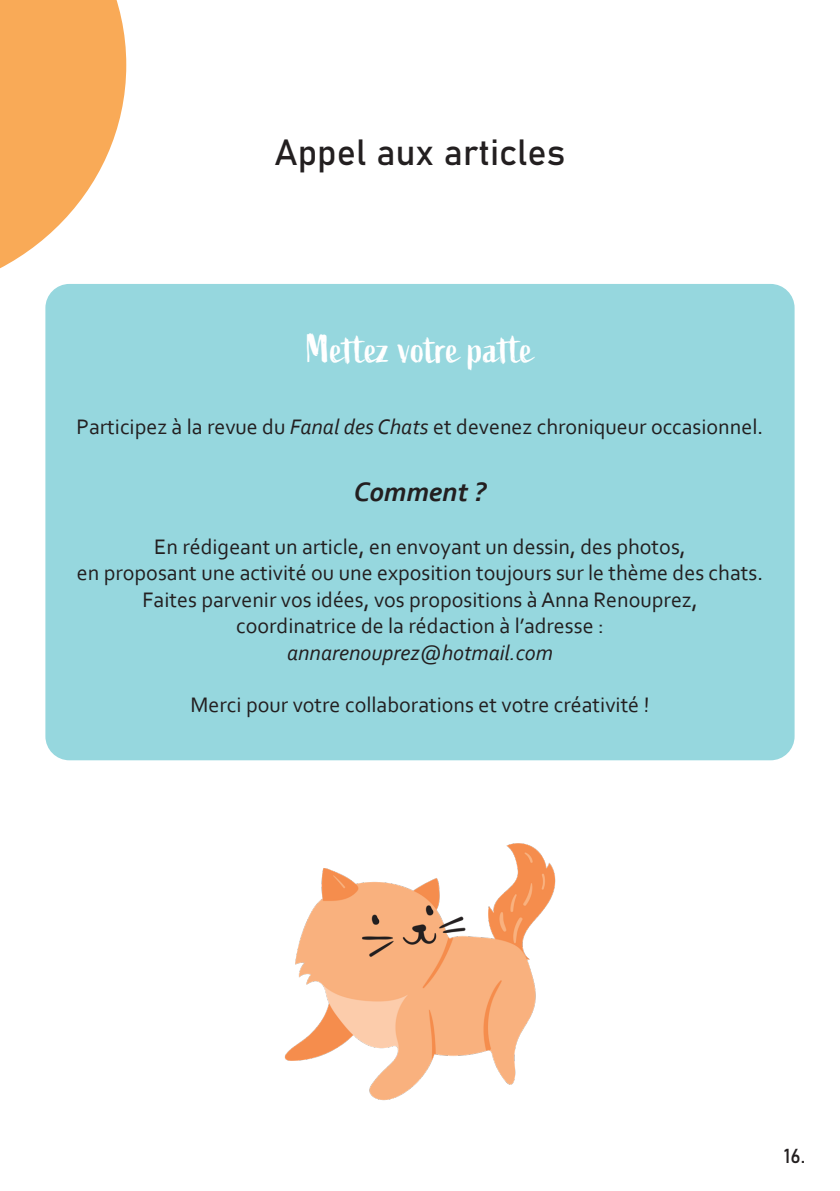
<style>
.page{position:relative;width:840px;height:1191px;background:#fff}
.page>*{position:absolute;margin:0;border:0;box-sizing:border-box;transform-origin:0 0}
.t1{font:40px "Active";letter-spacing:.01em;color:#fff}
.t2{font:36px "Bahnschrift";color:#231f20}
.t3{font:italic 700 28px "Corbel";color:#231f20}
.t4{font:22px "Corbel";color:#231f20}
.t5{font:italic 22px "Corbel";color:#231f20}
.t6{font:20px "Bahnschrift";color:#231f20}
.s1{font-style:italic}
</style>
<div class="page">
<div style="left:45px;top:284px;width:749px;height:476px;background:#96d7de;border-radius:24px"></div>
<svg style="left:0;top:0;width:126px;height:297px"></svg>
<img style="left:284px;top:843px;width:272px;height:258px">
<p class="t2" style="left:274px;top:125px;width:292px">Appel aux articles</p>
<p class="t1" style="left:306px;top:326px;width:228px">Mettez votre patte</p>
<p class="t4" style="left:76px;top:413px;width:688px">Participez à la revue du <span class="s1">Fanal des Chats</span> et devenez chroniqueur occasionnel.</p>
<p class="t3" style="left:353px;top:474px;width:134px">Comment ?</p>
<p class="t4" style="left:154px;top:533px;width:532px">En rédigeant un article, en envoyant un dessin, des photos,</p>
<p class="t4" style="left:77px;top:559px;width:687px">en proposant une activité ou une exposition toujours sur le thème des chats.</p>
<p class="t4" style="left:142px;top:586px;width:556px">Faites parvenir vos idées, vos propositions à Anna Renouprez,</p>
<p class="t4" style="left:236px;top:612px;width:369px">coordinatrice de la rédaction à l’adresse :</p>
<p class="t5" style="left:287px;top:638px;width:267px">annarenouprez@hotmail.com</p>
<p class="t4" style="left:190px;top:691px;width:460px">Merci pour votre collaborations et votre créativité !</p>
<p class="t6" style="left:783px;top:1140px;width:23px">16.</p>
</div>
